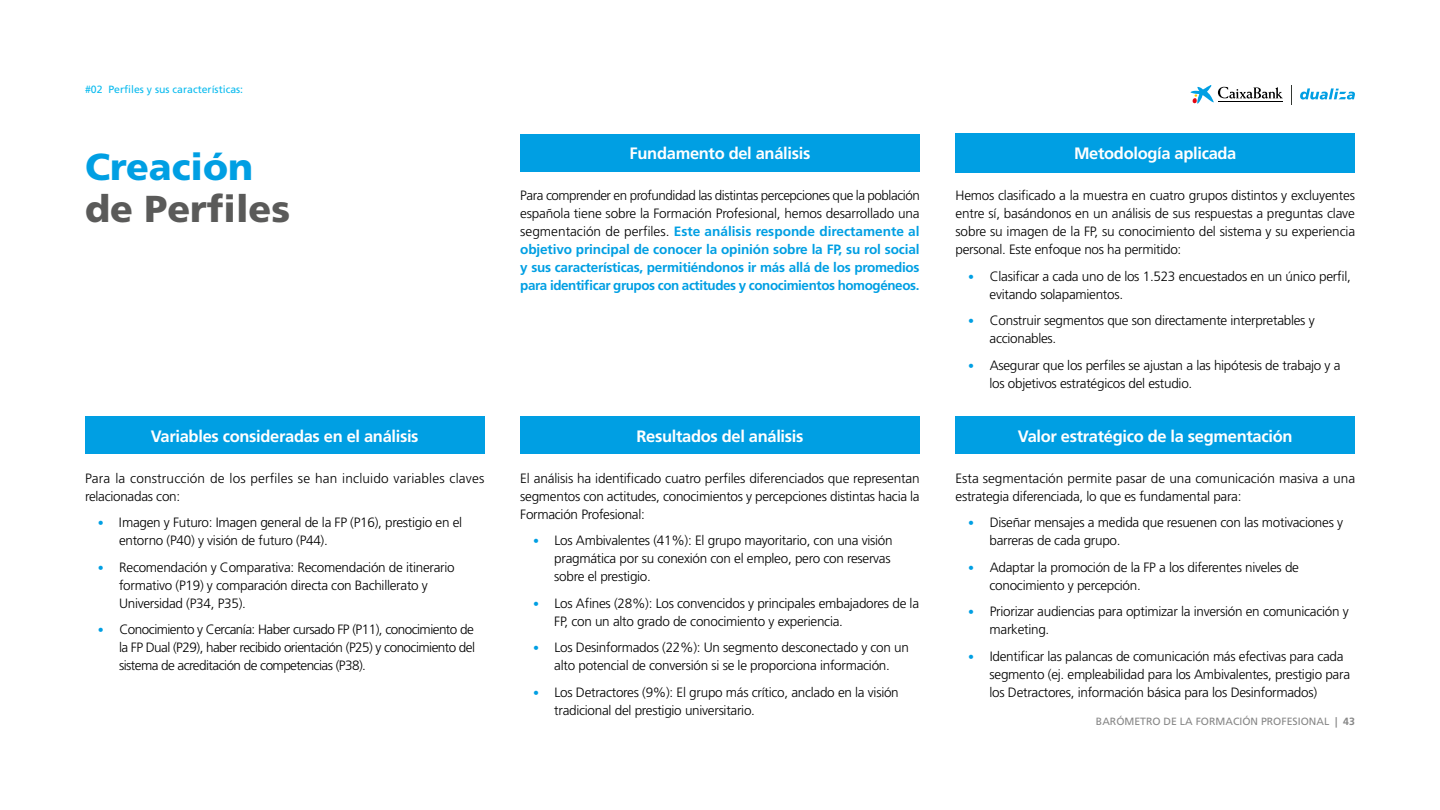
<style>
.page{position:relative;width:1440px;height:810px;background:#fff}
.page>*{position:absolute;margin:0;border:0;box-sizing:border-box;transform-origin:0 0}
.t1{font:900 37.5px "Frutiger LT Std";color:#5a5a59}
.t2{font:900 37.5px "Frutiger LT Std";color:#009fe3}
.t3{font:700 16.5px "Frutiger LT Std";letter-spacing:-.02em;color:#fff}
.t4{font:300 13.5px/18px "Frutiger LT Std";letter-spacing:-.02em;color:#000}
.t5{font:700 13.5px/18px "Frutiger LT Std";letter-spacing:-.03em;color:#009fe3;text-align:justify}
.t6{font:300 13.5px/18px "Frutiger LT Std";letter-spacing:.01em;color:#000}
.t7{font:10.5px "Frutiger LT Std";color:#878787}
.t8{font:10.5px "Frutiger LT Std";color:#0bbbef}
.s1{font-weight:300;color:#000}
.s2{font-weight:700;font-size:12px;color:#009fe3}
.s3{font-weight:700}
</style>
<div class="page">
<svg style="left:1191px;top:85px;width:92px;height:19px"></svg>
<hr style="left:1218px;top:101px;width:65px;height:1px;background:#000">
<svg style="left:1300px;top:88px;width:55px;height:12px"></svg>
<div style="left:520px;top:134px;width:400px;height:38px;background:#009fe3"></div>
<div style="left:956px;top:134px;width:399px;height:39px;background:#009fe3"></div>
<div style="left:85px;top:416px;width:399px;height:38px;background:#009fe3"></div>
<div style="left:520px;top:416px;width:400px;height:38px;background:#009fe3"></div>
<div style="left:956px;top:416px;width:399px;height:38px;background:#009fe3"></div>
<p class="t8" style="left:85px;top:83px;width:160px">#02 Perfiles y sus características:</p>
<p class="t3" style="left:630px;top:143px;width:182px">Fundamento del análisis</p>
<p class="t3" style="left:1074px;top:143px;width:164px">Metodología aplicada</p>
<h1 class="t2" style="left:85px;top:144px;width:170px">Creación</h1>
<h1 class="t1" style="left:85px;top:186px;width:207px">de Perfiles</h1>
<p class="t5" style="left:520px;top:186px;width:401px"><span class="s1">Para comprender en profundidad las distintas percepciones que la población española tiene sobre la Formación Profesional, hemos desarrollado una segmentación de perfiles.</span> Este análisis responde directamente al objetivo principal de conocer la opinión sobre la FP, su rol social y sus características, permitiéndonos ir más allá de los promedios para identificar grupos con actitudes y conocimientos homogéneos.</p>
<p class="t4" style="left:956px;top:187px;width:401px;text-align:justify">Hemos clasificado a la muestra en cuatro grupos distintos y excluyentes entre sí, basándonos en un análisis de sus respuestas a preguntas clave sobre su imagen de la FP, su conocimiento del sistema y su experiencia personal. Este enfoque nos ha permitido:</p>
<p class="t4" style="left:990px;top:267px;width:363px;text-indent:-21px"><span class="s2">•</span> Clasificar a cada uno de los 1.523 encuestados en un único perfil, evitando solapamientos.</p>
<p class="t4" style="left:990px;top:312px;width:327px;text-indent:-21px"><span class="s2">•</span> Construir segmentos que son directamente interpretables y accionables.</p>
<p class="t4" style="left:990px;top:356px;width:353px;text-indent:-21px"><span class="s2">•</span> Asegurar que los perfiles se ajustan a las hipótesis de trabajo y a los objetivos estratégicos del estudio.</p>
<p class="t3" style="left:151px;top:426px;width:269px">Variables consideradas en el análisis</p>
<p class="t3" style="left:637px;top:426px;width:168px">Resultados del análisis</p>
<p class="t3" style="left:1018px;top:426px;width:276px">Valor estratégico de la segmentación</p>
<p class="t6" style="left:85px;top:469px;width:401px">Para la construcción de los perfiles se han incluido variables claves relacionadas con:</p>
<p class="t4" style="left:119px;top:514px;width:345px;text-indent:-21px"><span class="s2">•</span> Imagen y Futuro: Imagen general de la FP (P16), prestigio en el entorno (P40) y visión de futuro (P44).</p>
<p class="t4" style="left:119px;top:558px;width:337px;text-indent:-21px"><span class="s2">•</span> Recomendación y Comparativa: Recomendación de itinerario formativo (P19) y comparación directa con Bachillerato y<br>Universidad (P34, P35).</p>
<p class="t4" style="left:119px;top:621px;width:358px;text-align:justify;text-indent:-21px"><span class="s2">•</span> Conocimiento y Cercanía: Haber cursado FP (P11), conocimiento de la FP Dual (P29), haber recibido orientación (P25) y conocimiento del sistema de acreditación de competencias (P38).</p>
<p class="t4" style="left:520px;top:469px;width:401px;text-align:justify">El análisis ha identificado cuatro perfiles diferenciados que representan segmentos con actitudes, conocimientos y percepciones distintas hacia la Formación Profesional:</p>
<p class="t4" style="left:554px;top:532px;width:340px;text-indent:-21px"><span class="s2">•</span> Los Ambivalentes (41%): El grupo mayoritario, con una visión pragmática por su conexión con el empleo, pero con reservas sobre el prestigio.</p>
<p class="t4" style="left:554px;top:594px;width:366px;text-indent:-21px"><span class="s2">•</span> Los Afines (28%): Los convencidos y principales embajadores de la<br>FP, con un alto grado de conocimiento y experiencia.</p>
<p class="t4" style="left:533px;top:639px;width:377px;text-align:center"><span class="s2">•</span> Los Desinformados (22%): Un segmento desconectado y con un alto potencial de conversión si se le proporciona información.</p>
<p class="t4" style="left:554px;top:683px;width:346px;text-indent:-21px"><span class="s2">•</span> Los Detractores (9%): El grupo más crítico, anclado en la visión tradicional del prestigio universitario.</p>
<p class="t4" style="left:956px;top:469px;width:401px">Esta segmentación permite pasar de una comunicación masiva a una estrategia diferenciada, lo que es fundamental para:</p>
<p class="t4" style="left:990px;top:514px;width:355px;text-indent:-21px"><span class="s2">•</span> Diseñar mensajes a medida que resuenen con las motivaciones y barreras de cada grupo.</p>
<p class="t4" style="left:990px;top:558px;width:311px;text-indent:-21px"><span class="s2">•</span> Adaptar la promoción de la FP a los diferentes niveles de conocimiento y percepción.</p>
<p class="t4" style="left:990px;top:603px;width:361px;text-indent:-21px"><span class="s2">•</span> Priorizar audiencias para optimizar la inversión en comunicación y marketing.</p>
<p class="t4" style="left:990px;top:647px;width:362px;text-indent:-21px"><span class="s2">•</span> Identificar las palancas de comunicación más efectivas para cada segmento (ej. empleabilidad para los Ambivalentes, prestigio para los Detractores, información básica para los Desinformados)</p>
<p class="t7" style="left:1096px;top:715px;width:261px">BARÓMETRO DE LA FORMACIÓN PROFESIONAL <span class="s3">| 43</span></p>
</div>
